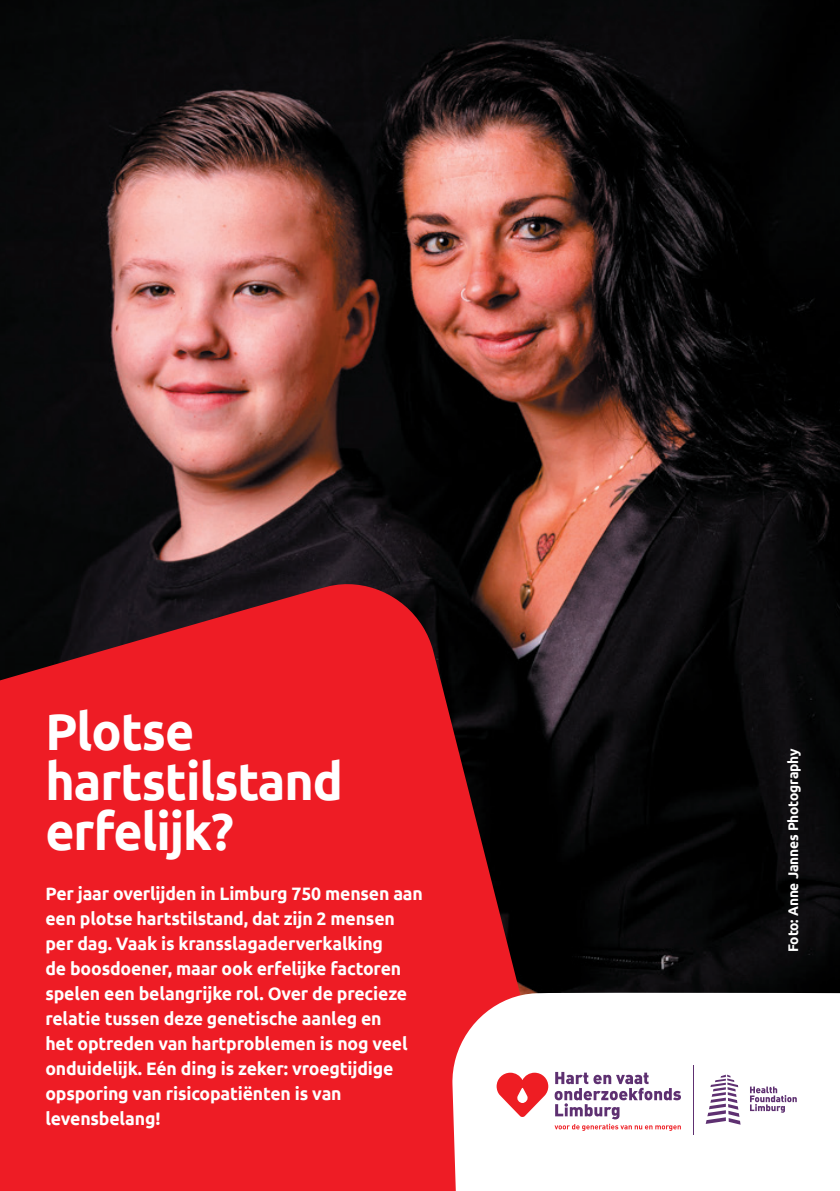
<style>
.page{position:relative;width:840px;height:1191px;background:#fff}
.page>*{position:absolute;margin:0;border:0;box-sizing:border-box;transform-origin:0 0}
.t1{font:700 52px/50px "Ubuntu";letter-spacing:-.02em;color:#fff;scale:.96 1}
.t2{font:700 18px/25px "Ubuntu";letter-spacing:-.01em;color:#fff}
.t3{font:700 14px "Ubuntu";letter-spacing:-.01em;color:#fff}
</style>
<div class="page">
<img style="left:0;top:0;width:839px;height:991px">
<svg style="left:0;top:577px;width:632px;height:614px;background:#b81920"></svg>
<svg style="left:452px;top:991px;width:387px;height:200px"></svg>
<hr style="left:692px;top:1065px;width:1px;height:70px;background:#5e3071">
<svg style="left:705px;top:1074px;width:35px;height:50px"></svg>
<svg style="left:749px;top:1086px;width:47px;height:26px"></svg>
<svg style="left:496px;top:1072px;width:52px;height:45px"></svg>
<svg style="left:554px;top:1072px;width:126px;height:58px"></svg>
<h1 class="t1" style="left:45px;top:706px;width:311px">Plotse hartstilstand erfelijk?</h1>
<p class="t2" style="left:45px;top:881px;width:379px">Per jaar overlijden in Limburg 750 mensen aan een plotse hartstilstand, dat zijn 2 mensen per dag. Vaak is kransslagaderverkalking<br>de boosdoener, maar ook erfelijke factoren spelen een belangrijke rol. Over de precieze relatie tussen deze genetische aanleg en<br>het optreden van hartproblemen is nog veel onduidelijk. Eén ding is zeker: vroegtijdige opsporing van risicopatiënten is van levensbelang!</p>
<p class="t3" style="left:784px;top:952px;width:205px;rotate:-90deg">Foto: Anne Jannes Photography</p>
</div>
